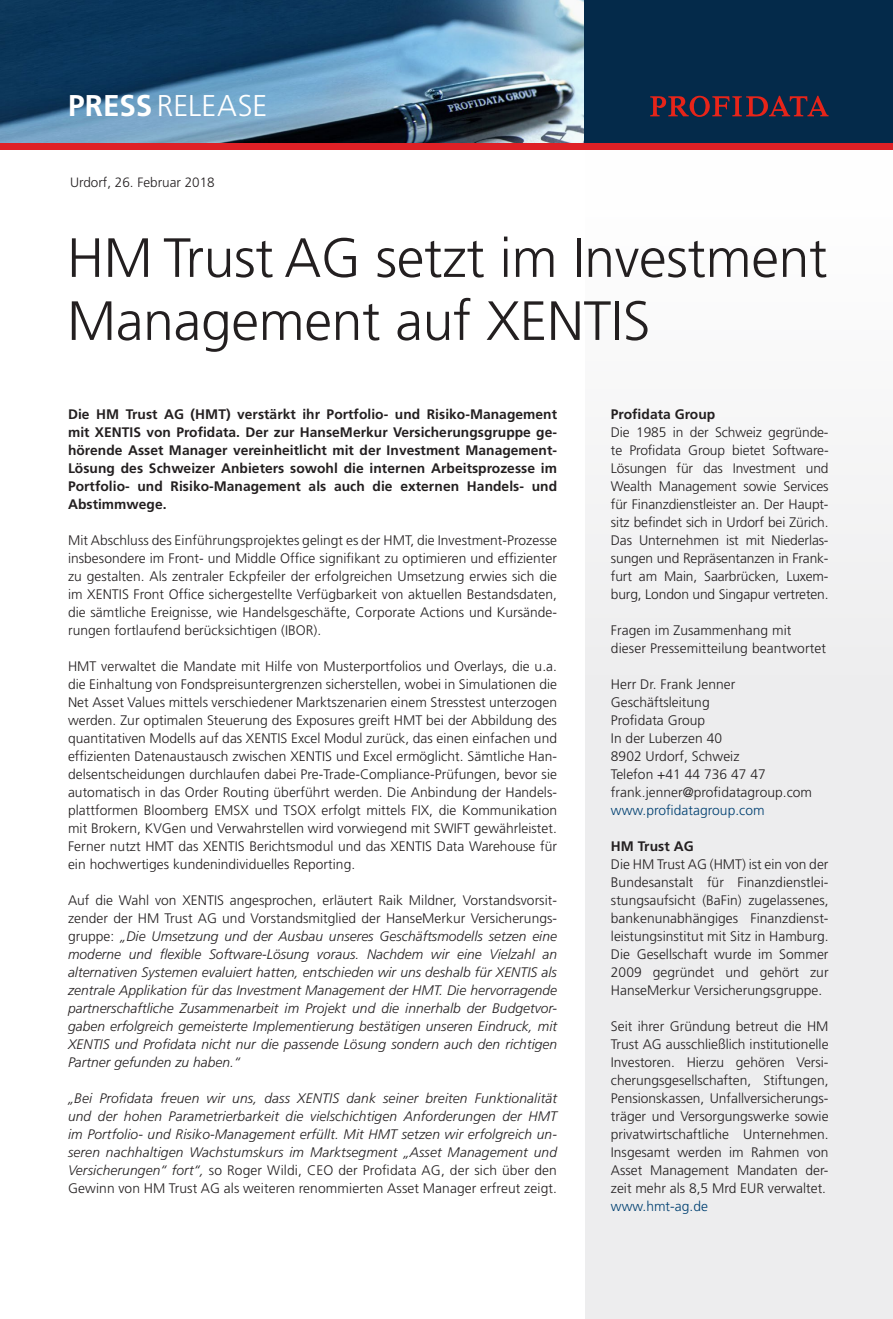
<style>
.page{position:relative;width:893px;height:1319px;background:#fff}
.page>*{position:absolute;margin:0;border:0;box-sizing:border-box;transform-origin:0 0}
.t1{font:300 55.2px/63px "Frutiger";letter-spacing:-.005em;color:#231f20}
.t2{font:300 30px "Frutiger";letter-spacing:.01em;color:#fff}
.t3{font:300 13.8px/18px "Frutiger";letter-spacing:.005em;color:#231f20;text-align:justify}
.t4{font:italic 300 13.8px/18px "Frutiger";letter-spacing:.005em;color:#231f20;text-align:justify}
.t5{font:700 13.8px/18px "Frutiger";letter-spacing:.005em;color:#231f20;text-align:justify}
.t6{font:300 13.8px "Frutiger";letter-spacing:.005em;color:#004071}
.t7{font:300 13.5px "Frutiger";color:#231f20}
.s1{font-weight:700}
.s2{font-style:normal}
</style>
<div class="page">
<div style="left:585px;top:0;width:308px;height:1318px;background:linear-gradient(to right,#f1f1f2,#f1f1f2)"></div>
<div style="left:0;top:0;width:893px;height:144px;background:#042a4a"></div>
<svg style="left:650px;top:96px;width:179px;height:21px"></svg>
<img style="left:0;top:0;width:584px;height:143px">
<div style="left:0;top:143px;width:893px;height:6px;background:#df2026"></div>
<h2 class="t2" style="left:68px;top:89px;width:201px"><span class="s1">PRESS</span> RELEASE</h2>
<p class="t7" style="left:70px;top:174px;width:146px">Urdorf, 26. Februar 2018</p>
<h1 class="t1" style="left:67px;top:226px;width:762px">HM Trust AG setzt im Investment<br>Management auf XENTIS</h1>
<p class="t5" style="left:68px;top:405px;width:491px">Die HM Trust AG (HMT) verstärkt ihr Portfolio- und Risiko-Management mit XENTIS von Profidata. Der zur HanseMerkur Versicherungsgruppe ge&shy;hörende Asset Manager vereinheitlicht mit der Investment Management-Lösung des Schweizer Anbieters sowohl die internen Arbeitsprozesse im Portfolio- und Risiko-Management als auch die externen Handels- und Abstimmwege.</p>
<p class="t3" style="left:68px;top:531px;width:491px">Mit Abschluss des Einführungsprojektes gelingt es der HMT, die Investment-Prozesse insbesondere im Front- und Middle Office signifikant zu optimieren und effizienter zu gestalten. Als zentraler Eckpfeiler der erfolgreichen Umsetzung erwies sich die im XENTIS Front Office sichergestellte Verfügbarkeit von aktuellen Bestandsdaten, die sämtliche Ereignisse, wie Handelsgeschäfte, Corporate Actions und Kursände&shy;rungen fortlaufend berücksichtigen (IBOR).</p>
<p class="t3" style="left:68px;top:657px;width:491px">HMT verwaltet die Mandate mit Hilfe von Musterportfolios und Overlays, die u.a. die Einhaltung von Fondspreisuntergrenzen sicherstellen, wobei in Simulationen die Net Asset Values mittels verschiedener Marktszenarien einem Stresstest unterzogen werden. Zur optimalen Steuerung des Exposures greift HMT bei der Abbildung des quantitativen Modells auf das XENTIS Excel Modul zurück, das einen einfachen und effizienten Datenaustausch zwischen XENTIS und Excel ermöglicht. Sämtliche Han&shy;delsentscheidungen durchlaufen dabei Pre-Trade-Compliance-Prüfungen, bevor sie automatisch in das Order Routing überführt werden. Die Anbindung der Handels&shy;plattformen Bloomberg EMSX und TSOX erfolgt mittels FIX, die Kommunikation mit Brokern, KVGen und Verwahrstellen wird vorwiegend mit SWIFT gewährleistet.<br>Ferner nutzt HMT das XENTIS Berichtsmodul und das XENTIS Data Warehouse für ein hochwertiges kundenindividuelles Reporting.</p>
<p class="t4" style="left:68px;top:891px;width:491px"><span class="s2">Auf die Wahl von XENTIS angesprochen, erläutert Raik Mildner, Vorstandsvorsit&shy;zender der HM Trust AG und Vorstandsmitglied der HanseMerkur Versicherungs&shy;gruppe:</span> „Die Umsetzung und der Ausbau unseres Geschäftsmodells setzen eine moderne und flexible Software-Lösung voraus. Nachdem wir eine Vielzahl an alternativen Systemen evaluiert hatten, entschieden wir uns deshalb für XENTIS als zentrale Applikation für das Investment Management der HMT. Die hervorragende partnerschaftliche Zusammenarbeit im Projekt und die innerhalb der Budgetvor&shy;gaben erfolgreich gemeisterte Implementierung bestätigen unseren Eindruck, mit XENTIS und Profidata nicht nur die passende Lösung sondern auch den richtigen Partner gefunden zu haben.“</p>
<p class="t4" style="left:68px;top:1089px;width:491px">„Bei Profidata freuen wir uns, dass XENTIS dank seiner breiten Funktionalität und der hohen Parametrierbarkeit die vielschichtigen Anforderungen der HMT im Portfolio- und Risiko-Management erfüllt. Mit HMT setzen wir erfolgreich un&shy;seren nachhaltigen Wachstumskurs im Marktsegment „Asset Management und Versicherungen“ fort“, <span class="s2">so Roger Wildi, CEO der Profidata AG, der sich über den Gewinn von HM Trust AG als weiteren renommierten Asset Manager erfreut zeigt.</span></p>
<p class="t5" style="left:611px;top:405px;width:106px">Profidata Group</p>
<p class="t3" style="left:611px;top:423px;width:219px">Die 1985 in der Schweiz gegründe&shy;te Profidata Group bietet Software-Lösungen für das Investment und Wealth Management sowie Services für Finanzdienstleister an. Der Haupt&shy;sitz befindet sich in Urdorf bei Zürich.<br>Das Unternehmen ist mit Niederlas&shy;sungen und Repräsentanzen in Frank&shy;furt am Main, Saarbrücken, Luxem&shy;burg, London und Singapur vertreten.</p>
<p class="t3" style="left:611px;top:621px;width:217px">Fragen im Zusammenhang mit dieser Pressemitteilung beantwortet</p>
<p class="t3" style="left:611px;top:675px;width:203px;text-align:left">Herr Dr. Frank Jenner<br>Geschäftsleitung<br>Profidata Group<br>In der Luberzen 40<br>8902 Urdorf, Schweiz<br>Telefon +41 44 736 47 47 frank.jenner@profidatagroup.com</p>
<p class="t6" style="left:611px;top:802px;width:155px">www.profidatagroup.com</p>
<p class="t5" style="left:611px;top:837px;width:84px">HM Trust AG</p>
<p class="t3" style="left:611px;top:855px;width:219px">Die HM Trust AG (HMT) ist ein von der Bundesanstalt für Finanzdienstlei&shy;stungsaufsicht (BaFin) zugelassenes, bankenunabhängiges Finanzdienst&shy;leistungsinstitut mit Sitz in Hamburg.<br>Die Gesellschaft wurde im Sommer 2009 gegründet und gehört zur HanseMerkur Versicherungsgruppe.</p>
<p class="t3" style="left:611px;top:1017px;width:219px">Seit ihrer Gründung betreut die HM Trust AG ausschließlich institutionelle Investoren. Hierzu gehören Versi&shy;cherungsgesellschaften, Stiftungen, Pensionskassen, Unfallversicherungs&shy;träger und Versorgungswerke sowie privatwirtschaftliche Unternehmen.<br>Insgesamt werden im Rahmen von Asset Management Mandaten der&shy;zeit mehr als 8,5 Mrd EUR verwaltet.</p>
<p class="t6" style="left:611px;top:1198px;width:99px">www.hmt-ag.de</p>
</div>
